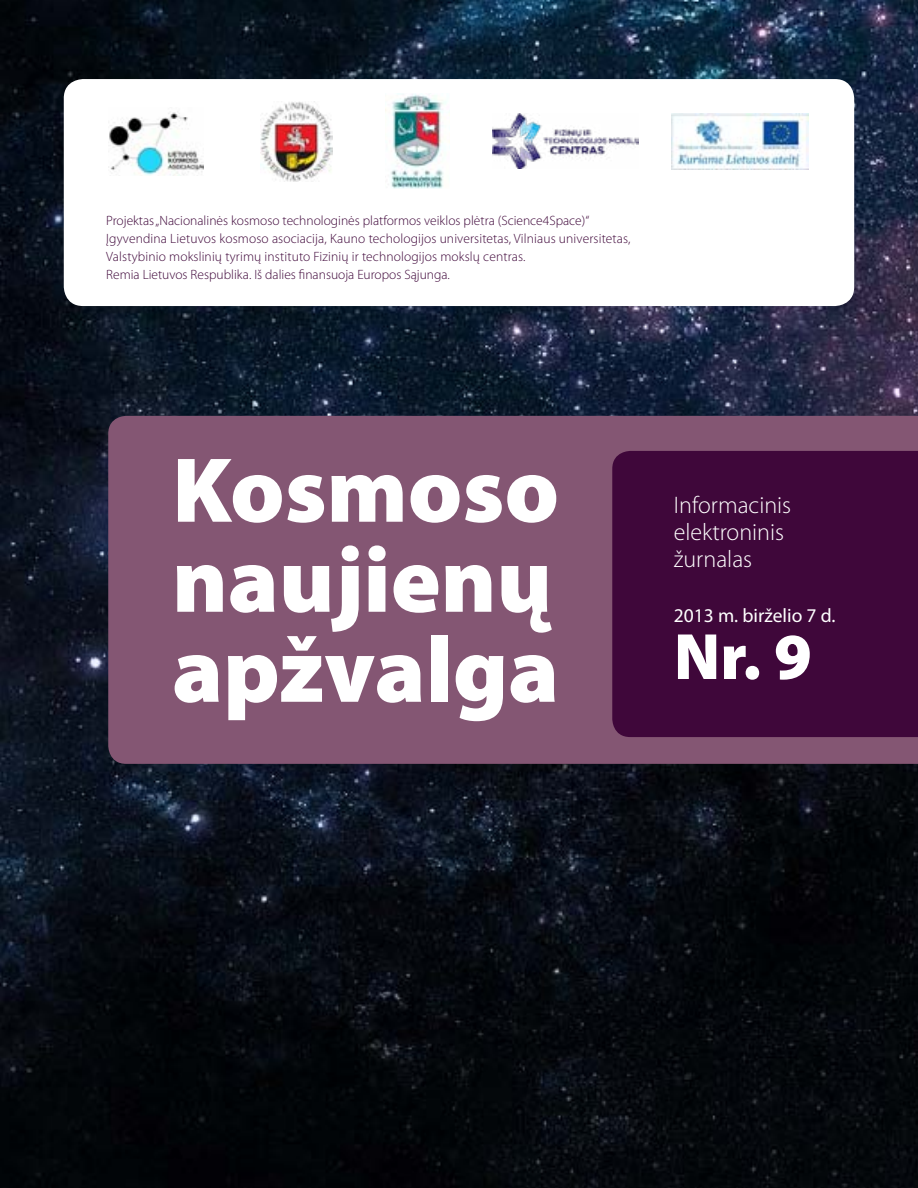
<style>
.page{position:relative;width:918px;height:1188px;background:#fff}
.page>*{position:absolute;margin:0;border:0;box-sizing:border-box;transform-origin:0 0}
.t1{font:900 93px/90px "Myriad Pro";color:#fff;text-align:justify}
.t2{font:900 66px "Myriad Pro";color:#fff}
.t3{font:300 24px/27px "Myriad Pro";color:#fff}
.t4{font:19.5px "Myriad Pro";color:#fff}
.t5{font:300 13.5px/18px "Myriad Pro";letter-spacing:.01em;color:#3f073a}
</style>
<div class="page">
<img style="left:0;top:0;width:918px;height:1188px">
<div style="left:108px;top:416px;width:810px;height:348px;background:#845673"></div>
<div style="left:64px;top:79px;width:790px;height:227px;background:#fff;border-radius:19px"></div>
<div style="left:612px;top:451px;width:306px;height:286px;background:#3f073a"></div>
<img style="left:108px;top:111px;width:95px;height:64px">
<img style="left:671px;top:113px;width:137px;height:56px">
<img style="left:493px;top:114px;width:146px;height:55px">
<img style="left:261px;top:101px;width:72px;height:80px">
<img style="left:385px;top:94px;width:65px;height:95px">
<p class="t5" style="left:106px;top:211px;width:526px">Projektas „Nacionalinės kosmoso technologinės platformos veiklos plėtra (Science4Space)“ Įgyvendina Lietuvos kosmoso asociacija, Kauno techologijos universitetas, Vilniaus universitetas, Valstybinio mokslinių tyrimų instituto Fizinių ir technologijos mokslų centras.<br>Remia Lietuvos Respublika. Iš dalies finansuoja Europos Sąjunga.</p>
<h1 class="t1" style="left:172px;top:442px;width:388px">Kosmoso naujienų apžvalga</h1>
<h3 class="t3" style="left:674px;top:491px;width:119px">Informacinis elektroninis žurnalas</h3>
<h3 class="t4" style="left:674px;top:603px;width:163px">2013 m. birželio 7 d.</h3>
<h2 class="t2" style="left:674px;top:613px;width:140px">Nr. 9</h2>
</div>
